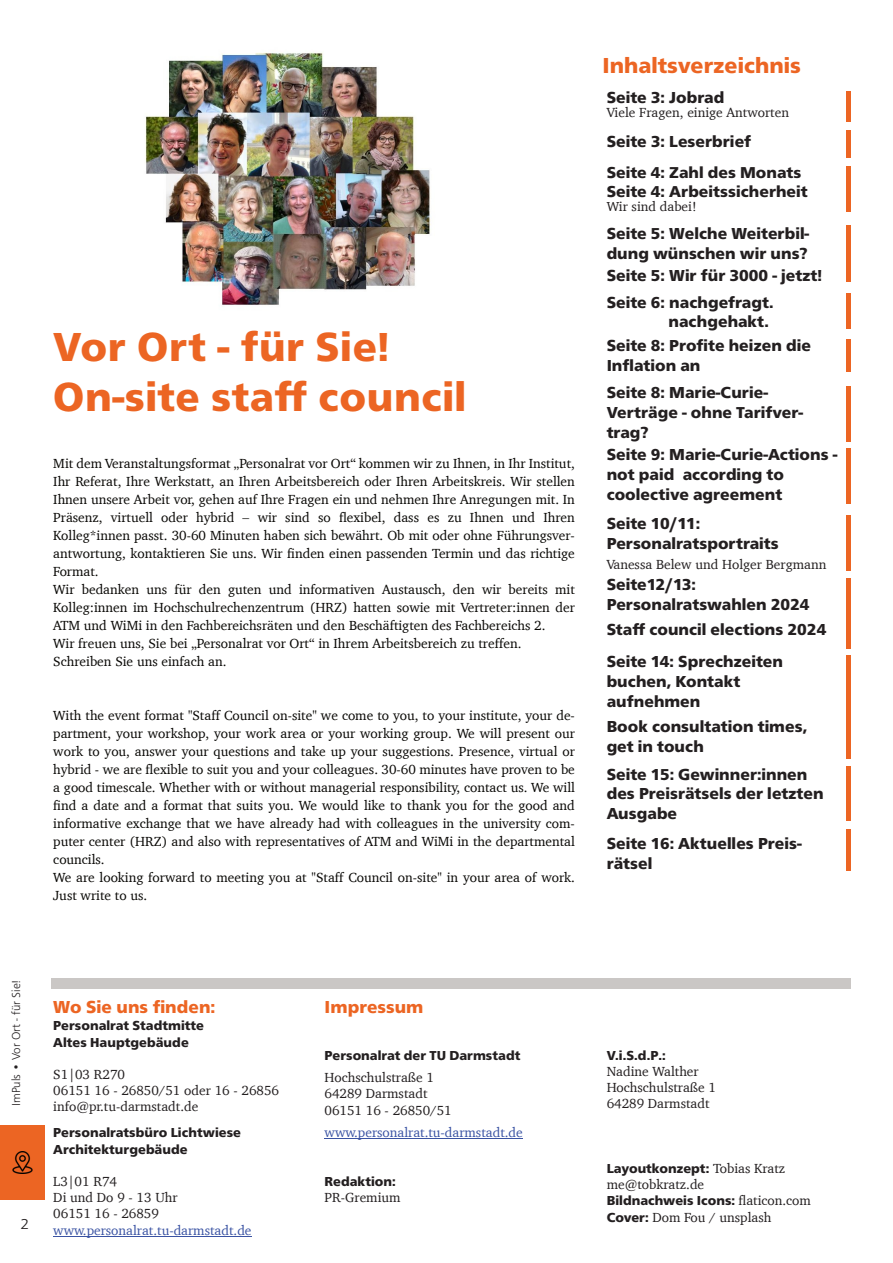
<style>
.page{position:relative;width:893px;height:1263px;background:#fff}
.page>*{position:absolute;margin:0;border:0;box-sizing:border-box;transform-origin:0 0}
.t1{font:800 42px/50.4px "Front Page Pro";letter-spacing:.01em;color:#ec6523}
.t2{font:800 22.5px "Front Page Pro";color:#ec6523}
.t3{font:800 18px "Front Page Pro";color:#ec6523}
.t4{font:800 16.5px/19.8px "Front Page Pro";color:#231f20}
.t5{font:800 16.35px/19.6px "Front Page Pro";color:#231f20}
.t6{font:300 15px "Front Page Pro";color:#231f20;scale:1.1 1}
.t7{font:13.5px/18px "Charter";color:#080704}
.t8{font:13.5px/16.2px "Charter";color:#231f20}
.t9{font:800 13.5px/16.2px "Front Page Pro";color:#231f20}
.t10{font:13.5px "Charter";color:#3a53a3}
.t11{font:13.35px "Charter";color:#231f20}
.t12{font:300 12px "Front Page Pro";color:#231f20}
.s1{font-family:"Charter";font-weight:400}
.s2{font-family:"Front Page Pro";font-weight:800}
</style>
<div class="page">
<div style="left:51px;top:978px;width:799px;height:11px;background:#cac7c5"></div>
<hr style="left:53px;top:1235px;width:199px;height:1px;background:#3a53a3">
<hr style="left:325px;top:1138px;width:198px;height:1px;background:#3a53a3">
<hr style="left:846px;top:386px;width:4px;height:55px;background:#ec6523">
<div style="left:0;top:1125px;width:45px;height:75px;background:#ec6523"></div>
<img style="left:12px;top:1151px;width:21px;height:23px">
<hr style="left:892px;top:1054px;width:1px;height:209px;background:#939598">
<img style="left:145px;top:52px;width:286px;height:254px">
<hr style="left:846px;top:91px;width:4px;height:31px;background:#ec6523">
<hr style="left:846px;top:130px;width:4px;height:28px;background:#ec6523">
<hr style="left:846px;top:166px;width:4px;height:45px;background:#ec6523">
<hr style="left:846px;top:225px;width:4px;height:57px;background:#ec6523">
<hr style="left:846px;top:293px;width:4px;height:36px;background:#ec6523">
<hr style="left:846px;top:578px;width:4px;height:71px;background:#ec6523">
<hr style="left:846px;top:515px;width:4px;height:56px;background:#ec6523">
<hr style="left:846px;top:655px;width:4px;height:103px;background:#ec6523">
<hr style="left:846px;top:766px;width:4px;height:54px;background:#ec6523">
<hr style="left:846px;top:448px;width:4px;height:56px;background:#ec6523">
<hr style="left:846px;top:340px;width:4px;height:32px;background:#ec6523">
<hr style="left:846px;top:829px;width:4px;height:41px;background:#ec6523">
<h1 class="t1" style="left:53px;top:325px;width:414px">Vor Ort - für Sie!<br>On-site staff council</h1>
<p class="t7" style="left:53px;top:455px;width:523px">Mit dem Veranstaltungsformat „Personalrat vor Ort“ kommen wir zu Ihnen, in Ihr Institut, Ihr Referat, Ihre Werkstatt, an Ihren Arbeitsbereich oder Ihren Arbeitskreis. Wir stellen Ihnen unsere Arbeit vor, gehen auf Ihre Fragen ein und nehmen Ihre Anregungen mit. In Präsenz, virtuell oder hybrid – wir sind so flexibel, dass es zu Ihnen und Ihren Kolleg*innen passt. 30-60 Minuten haben sich bewährt. Ob mit oder ohne Führungsver&shy;antwortung, kontaktieren Sie uns. Wir finden einen passenden Termin und das richtige Format.<br>Wir bedanken uns für den guten und informativen Austausch, den wir bereits mit Kolleg:innen im Hochschulrechenzentrum (HRZ) hatten sowie mit Vertreter:innen der ATM und WiMi in den Fachbereichsräten und den Beschäftigten des Fachbereichs 2.<br>Wir freuen uns, Sie bei „Personalrat vor Ort“ in Ihrem Arbeitsbereich zu treffen.<br>Schreiben Sie uns einfach an.</p>
<p class="t7" style="left:53px;top:707px;width:523px">With the event format "Staff Council on-site" we come to you, to your institute, your de&shy;partment, your workshop, your work area or your working group. We will present our work to you, answer your questions and take up your suggestions. Presence, virtual or hybrid - we are flexible to suit you and your colleagues. 30-60 minutes have proven to be a good timescale. Whether with or without managerial responsibility, contact us. We will find a date and a format that suits you. We would like to thank you for the good and informative exchange that we have already had with colleagues in the university com&shy;puter center (HRZ) and also with representatives of ATM and WiMi in the departmental councils.<br>We are looking forward to meeting you at "Staff Council on-site" in your area of work.<br>Just write to us.</p>
<h2 class="t2" style="left:603px;top:57px;width:200px">Inhaltsverzeichnis</h2>
<p class="t4" style="left:607px;top:89px;width:119px">Seite 3: Jobrad</p>
<p class="t8" style="left:607px;top:105px;width:184px">Viele Fragen, einige Antworten</p>
<p class="t4" style="left:607px;top:133px;width:146px">Seite 3: Leserbrief</p>
<p class="t5" style="left:607px;top:163px;width:203px">Seite 4: Zahl des Monats<br>Seite 4: Arbeitssicherheit</p>
<p class="t11" style="left:607px;top:201px;width:91px">Wir sind dabei!</p>
<p class="t4" style="left:607px;top:225px;width:204px">Seite 5: Welche Weiterbil&shy;dung wünschen wir uns?</p>
<p class="t4" style="left:607px;top:264px;width:217px;line-height:26.1px">Seite 5: Wir für 3000 - jetzt!<br>Seite 6: nachgefragt.</p>
<p class="t4" style="left:668px;top:313px;width:102px">nachgehakt.</p>
<p class="t4" style="left:607px;top:337px;width:206px">Seite 8: Profite heizen die<br>Inflation an</p>
<p class="t4" style="left:607px;top:384px;width:197px">Seite 8: Marie-Curie-<br>Verträge - ohne Tarifver&shy;trag?</p>
<p class="t4" style="left:607px;top:446px;width:232px">Seite 9: Marie-Curie-Actions - not paid according to coolective agreement</p>
<p class="t4" style="left:607px;top:515px;width:174px">Seite 10/11:<br>Personalratsportraits</p>
<p class="t8" style="left:607px;top:558px;width:221px">Vanessa Belew und Holger Bergmann</p>
<p class="t4" style="left:607px;top:576px;width:204px">Seite12/13:<br>Personalratswahlen 2024</p>
<p class="t4" style="left:607px;top:621px;width:221px">Staff council elections 2024</p>
<p class="t4" style="left:607px;top:653px;width:178px">Seite 14: Sprechzeiten buchen, Kontakt aufnehmen</p>
<p class="t4" style="left:607px;top:718px;width:202px">Book consultation times, get in touch</p>
<p class="t4" style="left:607px;top:765px;width:218px">Seite 15: Gewinner:innen des Preisrätsels der letzten<br>Ausgabe</p>
<p class="t4" style="left:607px;top:835px;width:196px">Seite 16: Aktuelles Preis&shy;rätsel</p>
<p class="t12" style="left:11px;top:1106px;width:128px;rotate:-90deg">ImPuls • Vor Ort - für Sie!</p>
<p class="t6" style="left:20px;top:1218px;width:10px">2</p>
<h3 class="t3" style="left:53px;top:1000px;width:164px">Wo Sie uns finden:</h3>
<p class="t9" style="left:53px;top:1019px;width:152px">Personalrat Stadtmitte<br>Altes Hauptgebäude</p>
<p class="t8" style="left:53px;top:1067px;width:227px">S1|03 R270<br>06151 16 - 26850/51 oder 16 - 26856 info@pr.tu-darmstadt.de</p>
<p class="t9" style="left:53px;top:1126px;width:189px">Personalratsbüro Lichtwiese<br>Architekturgebäude</p>
<p class="t8" style="left:53px;top:1174px;width:126px">L3|01 R74<br>Di und Do 9 - 13 Uhr<br>06151 16 - 26859</p>
<p class="t10" style="left:53px;top:1224px;width:200px">www.personalrat.tu-darmstadt.de</p>
<h3 class="t3" style="left:325px;top:1000px;width:100px">Impressum</h3>
<p class="t9" style="left:325px;top:1048px;width:197px">Personalrat der TU Darmstadt</p>
<p class="t8" style="left:325px;top:1070px;width:129px">Hochschulstraße 1<br>64289 Darmstadt<br>06151 16 - 26850/51</p>
<p class="t10" style="left:325px;top:1127px;width:200px">www.personalrat.tu-darmstadt.de</p>
<p class="t9" style="left:325px;top:1174px;width:73px">Redaktion:</p>
<p class="t8" style="left:325px;top:1190px;width:77px">PR-Gremium</p>
<p class="t9" style="left:607px;top:1048px;width:61px">V.i.S.d.P.:</p>
<p class="t8" style="left:607px;top:1064px;width:111px">Nadine Walther<br>Hochschulstraße 1<br>64289 Darmstadt</p>
<p class="t9" style="left:607px;top:1161px;width:180px">Layoutkonzept: <span class="s1">Tobias Kratz</span></p>
<p class="t8" style="left:607px;top:1177px;width:99px">me@tobkratz.de</p>
<p class="t9" style="left:607px;top:1194px;width:206px">Bildnachweis Icons: <span class="s1">flaticon.com</span></p>
<p class="t8" style="left:607px;top:1210px;width:166px"><span class="s2">Cover:</span> Dom Fou / unsplash</p>
</div>
